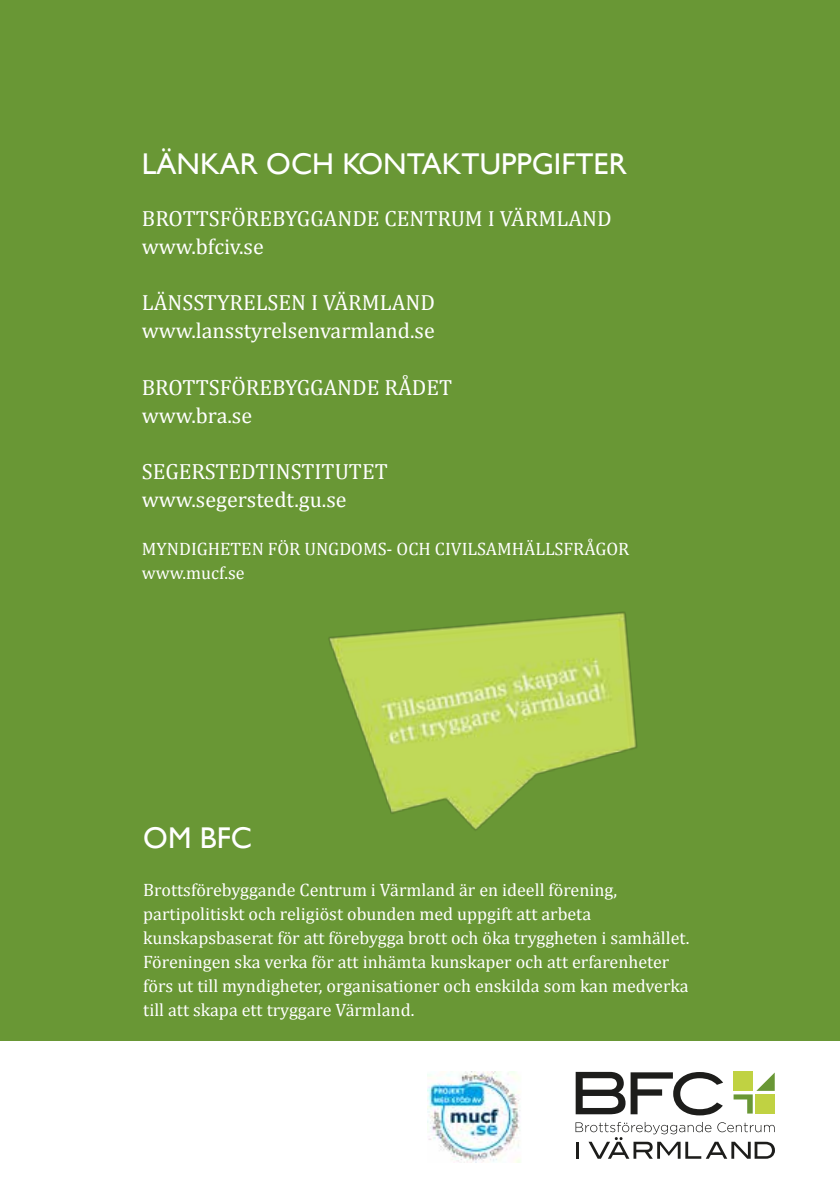
<style>
.page{position:relative;width:840px;height:1191px;background:#fff}
.page>*{position:absolute;margin:0;border:0;box-sizing:border-box;transform-origin:0 0}
.t1{font:30px "Gill Sans";color:#fff}
.t2{font:22px/28px "Cambria";color:#fff}
.t3{font:18px/24px "Cambria";color:#fff}
</style>
<div class="page">
<div style="left:0;top:0;width:839px;height:1040px;background:#699735"></div>
<img style="left:328px;top:612px;width:309px;height:219px">
<img style="left:427px;top:1071px;width:93px;height:91px">
<svg style="left:733px;top:1072px;width:41px;height:41px"></svg>
<div style="left:755px;top:1094px;width:19px;height:19px;background:#c0d242"></div>
<svg style="left:575px;top:1122px;width:199px;height:36px"></svg>
<svg style="left:575px;top:1071px;width:147px;height:44px"></svg>
<h1 class="t1" style="left:142px;top:147px;width:486px">LÄNKAR OCH KONTAKTUPPGIFTER</h1>
<p class="t2" style="left:142px;top:205px;width:27px">Brottsf</p>
<p class="t2" style="left:231px;top:205px;width:80px">örebyggande</p>
<p class="t2" style="left:384px;top:205px;width:28px">Centrum</p>
<p class="t2" style="left:487px;top:205px;width:39px">i Värmland</p>
<p class="t2" style="left:142px;top:233px;width:123px">www.bfciv.se</p>
<p class="t2" style="left:142px;top:289px;width:26px">Länsst</p>
<p class="t2" style="left:217px;top:289px;width:26px">yrelsen</p>
<p class="t2" style="left:142px;top:289px;width:294px;text-indent:169px">i Värmland www.lansstyrelsenvarmland.se</p>
<p class="t2" style="left:142px;top:373px;width:311px">BROTTSFÖREBYGGANDE RÅDET www.bra.se</p>
<p class="t2" style="left:142px;top:457px;width:206px">Segerstedtinstitutet www.segerstedt.gu.se</p>
<p class="t3" style="left:142px;top:536px;width:488px">MYNDIGHETEN FÖR UNGDOMS- OCH CIVILSAMHÄLLSFRÅGOR www.mucf.se</p>
<h1 class="t1" style="left:143px;top:820px;width:110px">Om BFC</h1>
<p class="t3" style="left:143px;top:877px;width:547px">Brottsförebyggande Centrum i Värmland är en ideell förening, partipolitiskt och religiöst obunden med uppgift att arbeta kunskapsbaserat för att förebygga brott och öka tryggheten i samhället.<br>Föreningen ska verka för att inhämta kunskaper och att erfarenheter förs ut till myndigheter, organisationer och enskilda som kan medverka till att skapa ett tryggare Värmland.</p>
</div>
